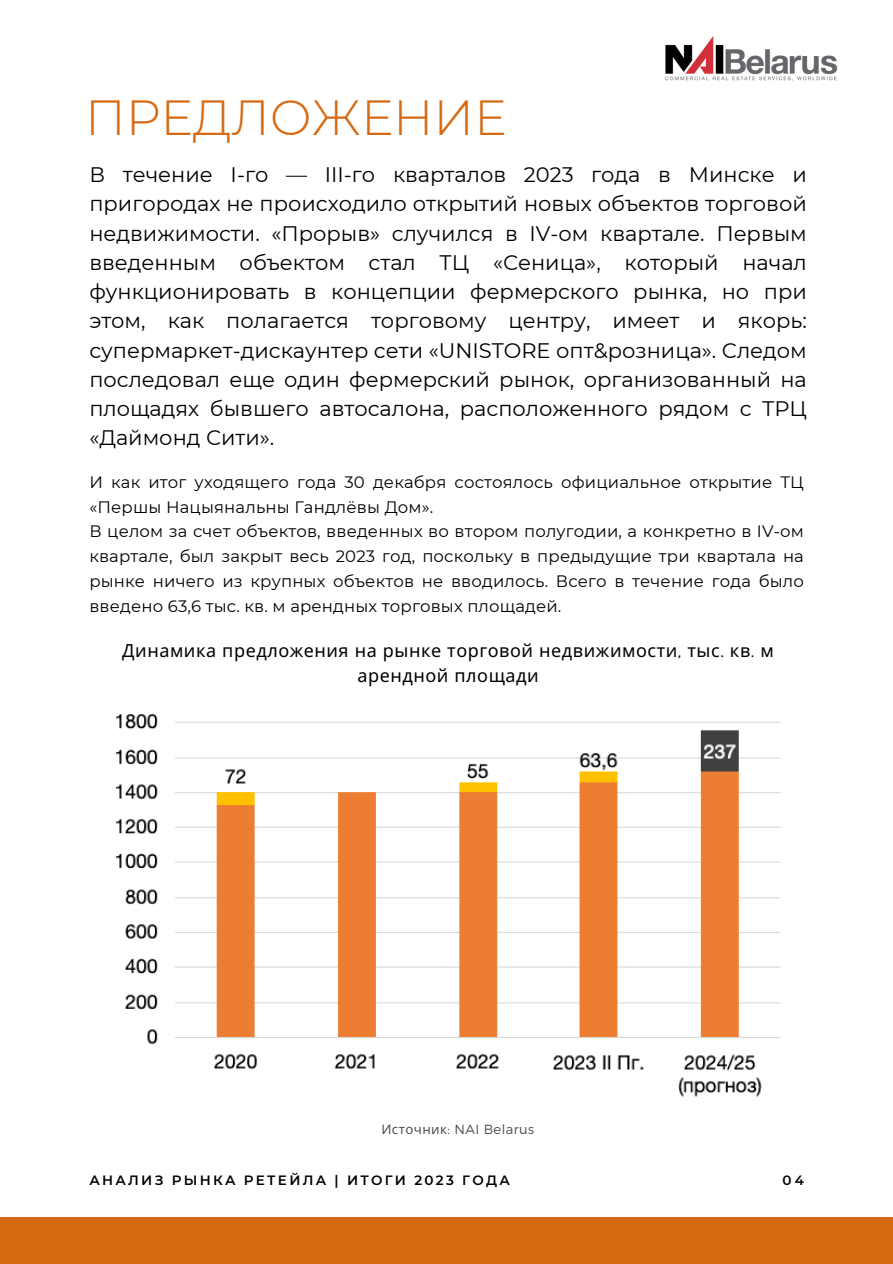
<style>
.page{position:relative;width:893px;height:1264px;background:#fff}
.page>*{position:absolute;margin:0;border:0;box-sizing:border-box;transform-origin:0 0}
.t1{font:300 49.2px "Montserrat";color:#d66a12}
.t2{font:21px/29.2px "Montserrat";color:#000001;text-align:justify}
.t3{font:18px/24.8px "Noto Sans";letter-spacing:.03em;color:#000;text-align:center}
.t4{font:16.5px/24.8px "Montserrat";letter-spacing:.01em;color:#000001}
.t5{font:600 13.5px "Montserrat";letter-spacing:.17em;color:#000001}
.t6{font:300 13.2px "Montserrat";letter-spacing:.03em;color:#4f4f4f}
.s1{font-family:"Montserrat";font-weight:300}
.s2{font-family:"Noto Sans";font-weight:400}
</style>
<div class="page">
<div style="left:0;top:1217px;width:892px;height:46px;background:#d66a12"></div>
<img style="left:665px;top:36px;width:172px;height:45px">
<img style="left:115px;top:714px;width:666px;height:383px">
<p class="t1" style="left:85px;top:87px;width:423px">ПРЕДЛОЖЕНИЕ</p>
<h3 class="t2" style="left:89px;top:160px;width:719px">В течение I-го — III-го кварталов 2023 года в Минске и пригородах не происходило открытий новых объектов торговой недвижимости. «Прорыв» случился в IV-ом квартале. Первым введенным объектом стал ТЦ «Сеница», который начал функционировать в концепции фермерского рынка, но при этом, как полагается торговому центру, имеет и якорь: супермаркет-дискаунтер сети «UNISTORE опт&amp;розница». Следом последовал еще один фермерский рынок, организованный на площадях бывшего автосалона, расположенного рядом с ТРЦ «Даймонд Сити».</h3>
<p class="t4" style="left:89px;top:469px;width:716px">И как итог уходящего года 30 декабря состоялось официальное открытие ТЦ «Першы Нацыянальны Гандлёвы Дом».<br>В целом за счет объектов, введенных во втором полугодии, а конкретно в IV-ом квартале, был закрыт весь 2023 год, поскольку в предыдущие три квартала на рынке ничего из крупных объектов не вводилось. Всего в течение года было введено 63,6 тыс. кв. м арендных торговых площадей.</p>
<h4 class="t3" style="left:122px;top:637px;width:653px">Динамика предложения на рынке торговой недвижимости<span class="s1">,</span> тыс<span class="s1">.</span> кв<span class="s1">.</span> м арендной площади</h4>
<p class="t6" style="left:381px;top:1121px;width:154px"><span class="s2">Источник</span>: NAI Belarus</p>
<p class="t5" style="left:89px;top:1172px;width:422px">АНАЛИЗ РЫНКА РЕТЕЙЛА | ИТОГИ 2023 ГОДА</p>
<h3 class="t5" style="left:782px;top:1172px;width:23px">04</h3>
</div>
